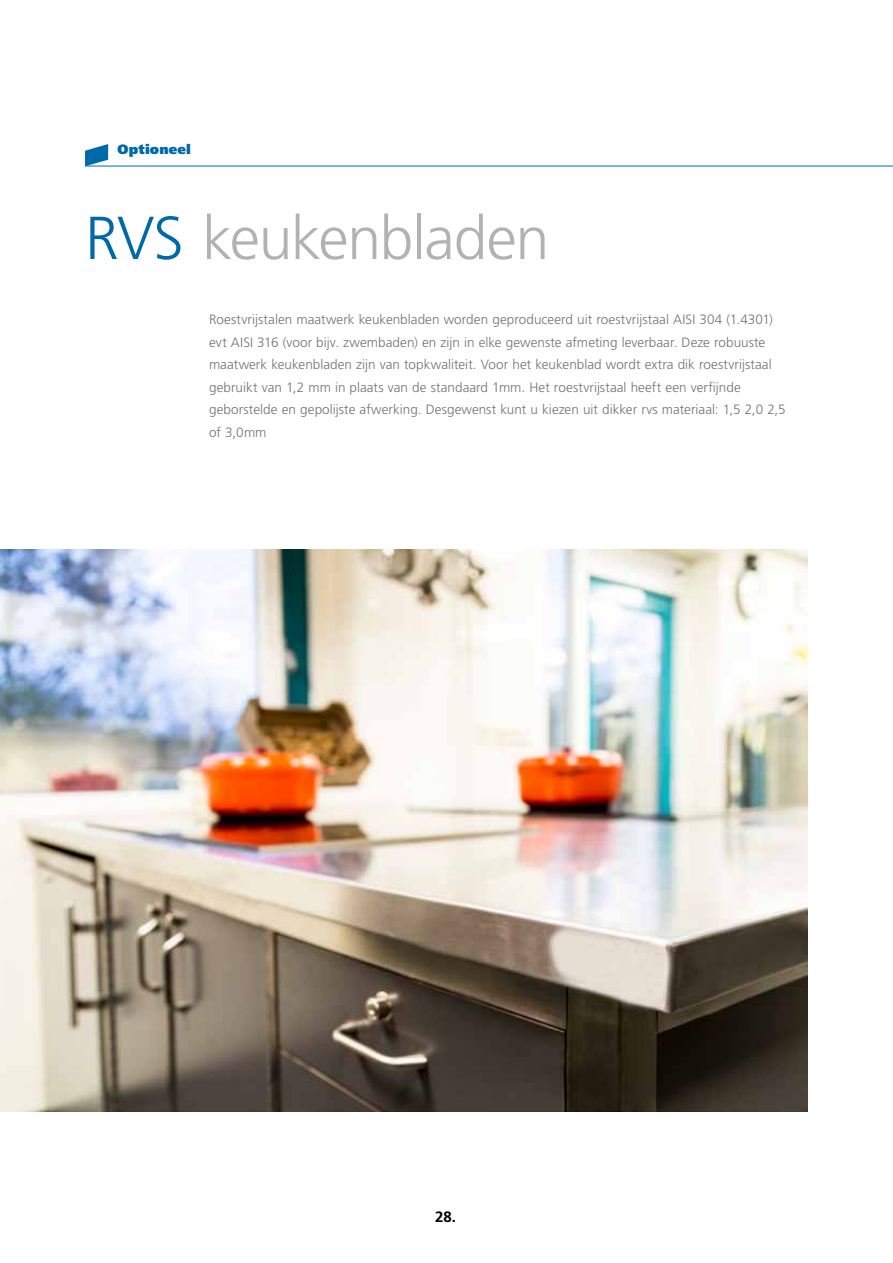
<style>
.page{position:relative;width:893px;height:1263px;background:#fff}
.page>*{position:absolute;margin:0;border:0;box-sizing:border-box;transform-origin:0 0}
.t1{font:300 60.45px "Frutiger";letter-spacing:-.02em;color:#b3b2b2}
.t2{font:700 15px "Frutiger";color:#000}
.t3{font:300 13.5px/22.5px "Frutiger";letter-spacing:.005em;color:#747373}
.t4{font:900 13.5px "Frutiger";letter-spacing:.01em;color:#0069a9}
.s1{color:#0069a9}
</style>
<div class="page">
<img style="left:0;top:549px;width:808px;height:563px">
<svg style="left:85px;top:144px;width:23px;height:22px"></svg>
<hr style="left:85px;top:166px;width:808px;height:1px;background:#0069a9">
<p class="t4" style="left:118px;top:141px;width:75px">Optioneel</p>
<h1 class="t1" style="left:85px;top:204px;width:466px"><span class="s1">RVS</span> keukenbladen</h1>
<p class="t3" style="left:209px;top:308px;width:578px">Roestvrijstalen maatwerk keukenbladen worden geproduceerd uit roestvrijstaal AISI 304 (1.4301) evt AISI 316 (voor bijv. zwembaden) en zijn in elke gewenste afmeting leverbaar. Deze robuuste maatwerk keukenbladen zijn van topkwaliteit. Voor het keukenblad wordt extra dik roestvrijstaal gebruikt van 1,2 mm in plaats van de standaard 1mm. Het roestvrijstaal heeft een verfijnde geborstelde en gepolijste afwerking. Desgewenst kunt u kiezen uit dikker rvs materiaal: 1,5 2,0 2,5 of 3,0mm</p>
<p class="t2" style="left:435px;top:1208px;width:22px">28.</p>
</div>
